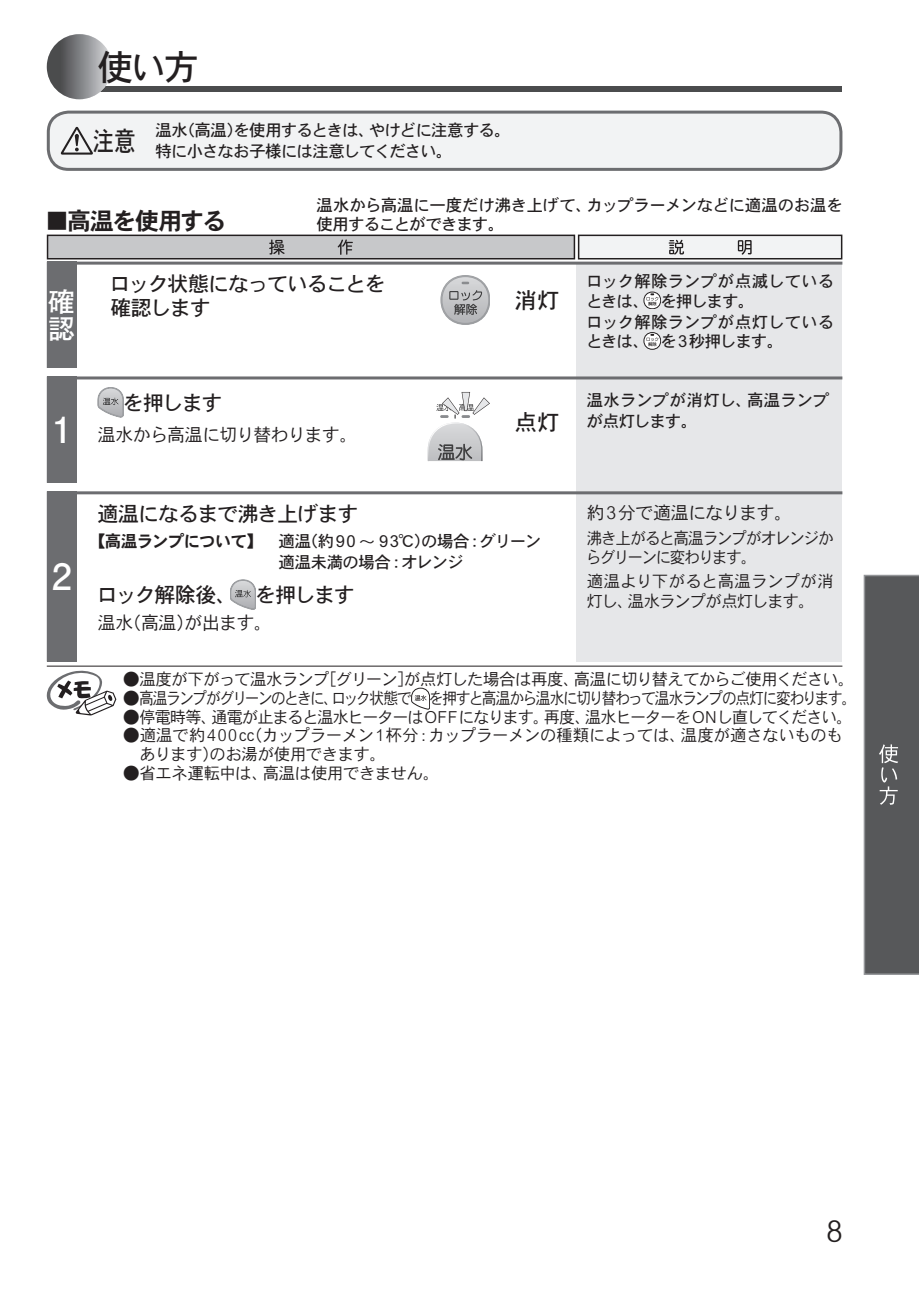
<style>
.page{position:relative;width:919px;height:1289px;background:#fff}
.page>*{position:absolute;margin:0;border:0;box-sizing:border-box;transform-origin:0 0}
.t1{font:36px "DFHS Gothic W5 WINP RKSJ H";color:#231f20}
.t2{font:700 36px "Futo Go B101 Pro";color:#fff}
.t3{font:30px "DFHS Gothic W3 WINP RKSJ H";color:#231f20}
.t4{font:700 27px/27px "Futo Go B101 Pro";color:#fff}
.t5{font:24px "DFHS Gothic W7 WINP RKSJ H";letter-spacing:-.06em;color:#231f20}
.t6{font:22.5px "DFHS Gothic W5 WINP RKSJ H";color:#231f20}
.t7{font:21px/24px "DFHS Gothic W5 WINP RKSJ H";letter-spacing:-.055em;color:#231f20}
.t8{font:18px "DFHS Gothic W3 WINP RKSJ H";letter-spacing:-.035em;color:#231f20}
.t9{font:16.5px "DFHS Gothic W3 WINP RKSJ H";letter-spacing:-.06em;color:#231f20}
.t10{font:16.5px/19.5px "DFHS Gothic W5 WINP RKSJ H";letter-spacing:-.035em;color:#231f20}
.t11{font:16.5px/18.8px "DFHS Gothic W3 WINP RKSJ H";letter-spacing:-.025em;color:#231f20}
.t12{font:16.5px "DFHS Gothic W3 WINP RKSJ H";letter-spacing:-.105em;color:#231f20}
.t13{font:16.5px/19.5px "DFHS Gothic W5 WINP RKSJ H";letter-spacing:-.005em;color:#231f20}
.t14{font:16.5px/21px "DFHS Gothic W5 WINP RKSJ H";letter-spacing:-.055em;color:#231f20}
.t15{font:16.5px/19.5px "DFHS Gothic W3 WINP RKSJ H";letter-spacing:-.035em;color:#231f20}
.t16{font:16.5px/19.5px "DFHS Gothic W3 WINP RKSJ H";letter-spacing:-.085em;color:#231f20;scale:.95 1}
.t17{font:16.5px/19.5px "DFHS Gothic W5 WINP RKSJ H";letter-spacing:-.01em;color:#231f20}
.t18{font:16.5px "DFHS Gothic W3 WINP RKSJ H";letter-spacing:-.03em;color:#231f20}
.t19{font:16.5px "DFHS Gothic W7 WINP RKSJ H";letter-spacing:-.045em;color:#231f20}
.s1{font-family:"Gothic BBB Pro";font-weight:500}
.s2{font-size:15px}
</style>
<div class="page">
<div style="left:73px;top:86px;width:769px;height:6px;background:#4b4c4d"></div>
<svg style="left:46px;top:34px;width:66px;height:66px"></svg>
<svg style="left:47px;top:34px;width:65px;height:65px;background:#828486"></svg>
<div style="left:576px;top:261px;width:266px;height:400px;background:#e6e7e9"></div>
<svg style="left:863px;top:574px;width:55px;height:400px;background:#656668"></svg>
<svg style="left:46px;top:261px;width:797px;height:107px"></svg>
<svg style="left:644px;top:292px;width:16px;height:17px"></svg>
<div style="left:643px;top:292px;width:17px;height:17px;border:1px solid #231f20;border-radius:50%"></div>
<svg style="left:646px;top:294px;width:12px;height:12px"></svg>
<svg style="left:644px;top:332px;width:16px;height:17px"></svg>
<div style="left:643px;top:332px;width:17px;height:17px;border:1px solid #231f20;border-radius:50%"></div>
<svg style="left:646px;top:334px;width:12px;height:12px"></svg>
<div style="left:47px;top:261px;width:30px;height:107px;background:#6c6d70"></div>
<svg style="left:47px;top:670px;width:69px;height:45px"></svg>
<svg style="left:411px;top:688px;width:19px;height:21px"></svg>
<div style="left:48px;top:235px;width:526px;height:24px;background:#c7c8ca"></div>
<div style="left:47px;top:234px;width:528px;height:25px;border:1px solid #231f20"></div>
<div style="left:578px;top:235px;width:263px;height:24px;background:#f2f3f4"></div>
<div style="left:578px;top:234px;width:264px;height:25px;border:1px solid #231f20"></div>
<svg style="left:269px;top:239px;width:15px;height:16px"></svg>
<svg style="left:337px;top:239px;width:16px;height:16px"></svg>
<svg style="left:668px;top:240px;width:16px;height:14px"></svg>
<svg style="left:737px;top:240px;width:14px;height:15px"></svg>
<svg style="left:46px;top:376px;width:797px;height:107px"></svg>
<svg style="left:46px;top:491px;width:797px;height:171px"></svg>
<svg style="left:428px;top:392px;width:62px;height:69px"></svg>
<hr style="left:47px;top:665px;width:795px;height:1px;background:#231f20">
<div style="left:47px;top:376px;width:30px;height:107px;background:#6c6d70"></div>
<div style="left:47px;top:491px;width:30px;height:170px;background:#6c6d70"></div>
<div style="left:48px;top:112px;width:792px;height:57px;background:#f2f3f4;border-radius:20px"></div>
<div style="left:47px;top:111px;width:795px;height:60px;border:3px solid #6c6d70;border-radius:20px"></div>
<svg style="left:61px;top:127px;width:32px;height:28px"></svg>
<h1 class="t1" style="left:97px;top:49px;width:104px">使い方</h1>
<p class="t14" style="left:93px;top:120px;width:419px;text-indent:63px">温水（高温）を使用するときは、やけどに注意する。<sup>注意</sup> 特に小さなお子様には注意してください。</p>
<h3 class="t5" style="left:45px;top:208px;width:182px">■高温を使用する</h3>
<p class="t10" style="left:316px;top:195px;width:528px">温水から高温に一度だけ沸き上げて、カップラーメンなどに適温のお温を使用することができます。</p>
<h3 class="t4" style="left:48px;top:284px;width:28px">確認</h3>
<h1 class="t2" style="left:52px;top:401px;width:22px">1</h1>
<p class="t7" style="left:110px;top:272px;width:277px">ロック状態になっていることを確認します</p>
<p class="t7" style="left:123px;top:391px;width:101px">を押します</p>
<p class="t8" style="left:98px;top:426px;width:261px">温水から高温に切り替わります。</p>
<h3 class="t6" style="left:514px;top:289px;width:46px">消灯</h3>
<h3 class="t6" style="left:514px;top:410px;width:46px">点灯</h3>
<p class="t17" style="left:586px;top:272px;width:250px">ロック解除ランプが点滅しているときは、 を押します。</p>
<p class="t13" style="left:586px;top:312px;width:250px">ロック解除ランプが点灯しているときは、 を3秒押します。</p>
<p class="t13" style="left:586px;top:390px;width:244px;line-height:21px">温水ランプが消灯し、高温ランプが点灯します。</p>
<h1 class="t2" style="left:52px;top:547px;width:22px">2</h1>
<p class="t7" style="left:98px;top:503px;width:262px">適温になるまで沸き上げます</p>
<p class="t8" style="left:586px;top:503px;width:207px">約3分で適温になります。</p>
<p class="t19" style="left:89px;top:533px;width:175px">【高温ランプについて】</p>
<p class="t10" style="left:278px;top:531px;width:264px;line-height:21px">適温（約90 <span class="s1">～</span> 93℃）の場合：グリーン適温未満の場合：オレンジ</p>
<p class="t7" style="left:97px;top:583px;width:259px">ロック解除後、 を押します</p>
<p class="t8" style="left:98px;top:614px;width:176px">温水（高温）が出ます。</p>
<p class="t16" style="left:586px;top:528px;width:262px">沸き上がると高温ランプがオレンジからグリーンに変わります。</p>
<p class="t15" style="left:586px;top:572px;width:249px">適温より下がると高温ランプが消灯し、温水ランプが点灯します。</p>
<p class="t9" style="left:123px;top:670px;width:732px">●温度が下がって温水ランプ［グリーン］が点灯した場合は再度、高温に切り替えてからご使用ください。</p>
<p class="t12" style="left:123px;top:689px;width:734px">●高温ランプがグリーンのときに、ロック状態で を押すと高温から温水に切り替わって温水ランプの点灯に変わります。</p>
<p class="t9" style="left:123px;top:708px;width:730px">●停電時等、通電が止まると温水ヒーターはOFFになります。再度、温水ヒーターをONし直してください。</p>
<p class="t11" style="left:139px;top:726px;width:704px;text-indent:-16px">●適温で約4 0 0㏄（カップラーメン1杯分<span class="s2">：</span>カップラーメンの種類によっては、温度が適さないものもあります）のお湯が使用できます。</p>
<p class="t18" style="left:123px;top:764px;width:317px">●省エネ運転中は、高温は使用できません。</p>
<h2 class="t3" style="left:826px;top:1216px;width:17px">8</h2>
</div>
